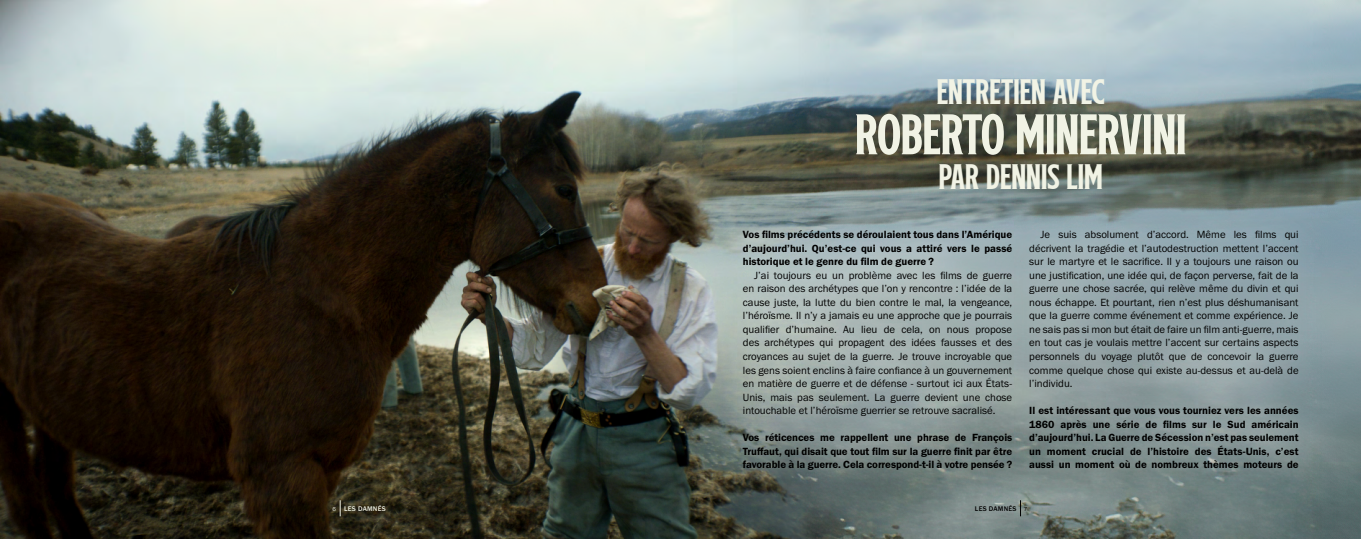
<style>
.page{position:relative;width:1361px;height:539px;background:#fff}
.page>*{position:absolute;margin:0;border:0;box-sizing:border-box;transform-origin:0 0}
.t1{font:53.2px "Melvins One";color:#f1f3e5}
.t2{font:33.1px "Melvins One";color:#f1f3e5}
.t3{font:10.8px/13.5px "Franklin Gothic URW Boo";color:#000;text-align:justify}
.t4{font:10.8px/13.5px "Franklin Gothic URW Dem";color:#000;text-align:justify}
.t5{font:500 7px "Franklin Gothic URW";letter-spacing:.03em;color:#f1f3e5}
.t6{font:500 7px "Franklin Gothic URW";letter-spacing:.03em;color:#000}
.s1{font-family:"Franklin Gothic URW Boo";font-weight:400;font-size:6px}
</style>
<div class="page">
<img style="left:0;top:0;width:1361px;height:539px">
<svg style="left:340px;top:500px;width:1px;height:16px"></svg>
<svg style="left:1020px;top:501px;width:1px;height:15px"></svg>
<div style="left:716px;top:203px;width:323px;height:293px;background:#fff;opacity:.43"></div>
<div style="left:997px;top:199px;width:333px;height:302px;background:#fff;opacity:.53"></div>
<h2 class="t2" style="left:937px;top:79px;width:169px">ENTRETIEN AVEC</h2>
<h1 class="t1" style="left:855px;top:114px;width:332px">ROBERTO MINERVINI</h1>
<h2 class="t2" style="left:938px;top:164px;width:166px">PAR DENNIS LIM</h2>
<p class="t4" style="left:743px;top:228px;width:271px">Vos films précédents se déroulaient tous dans l’Amérique d’aujourd’hui. Qu’est-ce qui vous a attiré vers le passé historique et le genre du film de guerre ?</p>
<p class="t3" style="left:743px;top:268px;width:271px;text-indent:11px">J’ai toujours eu un problème avec les films de guerre en raison des archétypes que l’on y rencontre : l’idée de la cause juste, la lutte du bien contre le mal, la vengeance, l’héroïsme. Il n’y a jamais eu une approche que je pourrais qualifier d’humaine. Au lieu de cela, on nous propose des archétypes qui propagent des idées fausses et des croyances au sujet de la guerre. Je trouve incroyable que les gens soient enclins à faire confiance à un gouvernement en matière de guerre et de défense - surtout ici aux États-Unis, mais pas seulement. La guerre devient une chose intouchable et l’héroïsme guerrier se retrouve sacralisé.</p>
<p class="t4" style="left:743px;top:430px;width:271px">Vos réticences me rappellent une phrase de François Truffaut, qui disait que tout film sur la guerre finit par être favorable à la guerre. Cela correspond-t-il à votre pensée ?</p>
<p class="t3" style="left:1029px;top:228px;width:271px;text-indent:11px">Je suis absolument d’accord. Même les films qui décrivent la tragédie et l’autodestruction mettent l’accent sur le martyre et le sacrifice. Il y a toujours une raison ou une justification, une idée qui, de façon perverse, fait de la guerre une chose sacrée, qui relève même du divin et qui nous échappe. Et pourtant, rien n’est plus déshumanisant que la guerre comme événement et comme expérience. Je ne sais pas si mon but était de faire un film anti-guerre, mais en tout cas je voulais mettre l’accent sur certains aspects personnels du voyage plutôt que de concevoir la guerre comme quelque chose qui existe au-dessus et au-delà de l’individu.</p>
<p class="t4" style="left:1029px;top:403px;width:271px">Il est intéressant que vous vous tourniez vers les années 1860 après une série de films sur le Sud américain d’aujourd’hui. La Guerre de Sécession n’est pas seulement un moment crucial de l’histoire des États-Unis, c’est aussi un moment où de nombreux thèmes moteurs de</p>
<p class="t5" style="left:332px;top:504px;width:55px"><span class="s1">6</span> LES DAMNÉS</p>
<p class="t6" style="left:975px;top:504px;width:54px">LES DAMNÉS <span class="s1">7</span></p>
</div>
